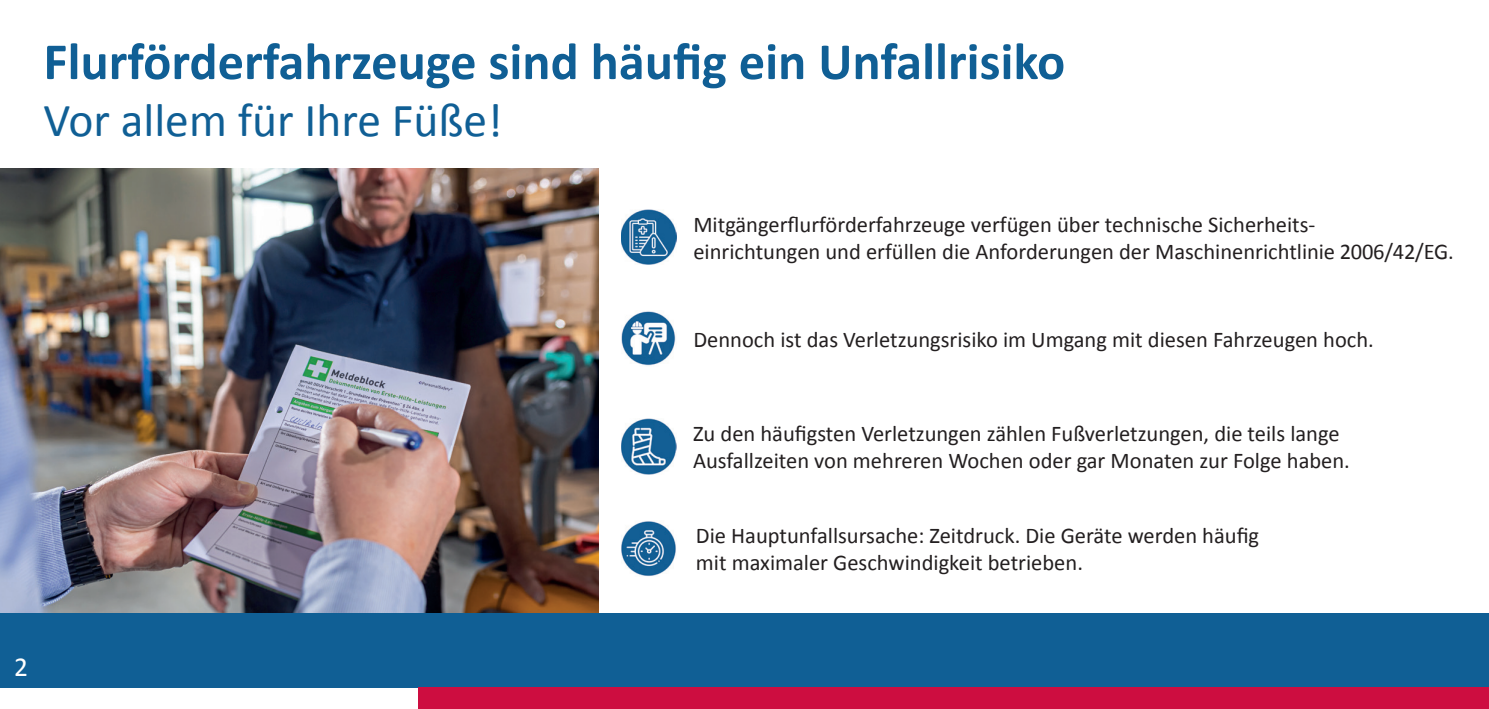
<style>
.page{position:relative;width:1489px;height:709px;background:#fff}
.page>*{position:absolute;margin:0;border:0;box-sizing:border-box;transform-origin:0 0}
.t1{font:700 52.5px "Calibri";color:#105f95}
.t2{font:47.5px "Calibri";color:#105f95}
.t3{font:27.5px "Calibri";color:#fff}
.t4{font:22.5px/27px "Calibri";color:#231f20}
</style>
<div class="page">
<img style="left:0;top:169px;width:598px;height:444px">
<div style="left:0;top:613px;width:1488px;height:74px;background:#105f95"></div>
<div style="left:418px;top:687px;width:1070px;height:22px;background:#cd0d40"></div>
<img style="left:621px;top:209px;width:55px;height:56px">
<img style="left:621px;top:311px;width:55px;height:55px">
<img style="left:621px;top:419px;width:55px;height:55px">
<img style="left:621px;top:521px;width:55px;height:55px">
<h1 class="t1" style="left:43px;top:24px;width:1023px">Flurförderfahrzeuge sind häufig ein Unfallrisiko</h1>
<h2 class="t2" style="left:43px;top:91px;width:461px">Vor allem für Ihre Füße!</h2>
<p class="t4" style="left:693px;top:210px;width:762px">Mitgängerflurförderfahrzeuge verfügen über technische Sicherheits-<br>einrichtungen und erfüllen die Anforderungen der Maschinenrichtlinie 2006/42/EG.</p>
<p class="t4" style="left:693px;top:324px;width:682px">Dennoch ist das Verletzungsrisiko im Umgang mit diesen Fahrzeugen hoch.</p>
<p class="t4" style="left:693px;top:419px;width:658px">Zu den häufigsten Verletzungen zählen Fußverletzungen, die teils lange<br>Ausfallzeiten von mehreren Wochen oder gar Monaten zur Folge haben.</p>
<p class="t4" style="left:696px;top:521px;width:565px">Die Hauptunfallsursache: Zeitdruck. Die Geräte werden häufig mit maximaler Geschwindigkeit betrieben.</p>
<p class="t3" style="left:14px;top:650px;width:15px">2</p>
</div>
